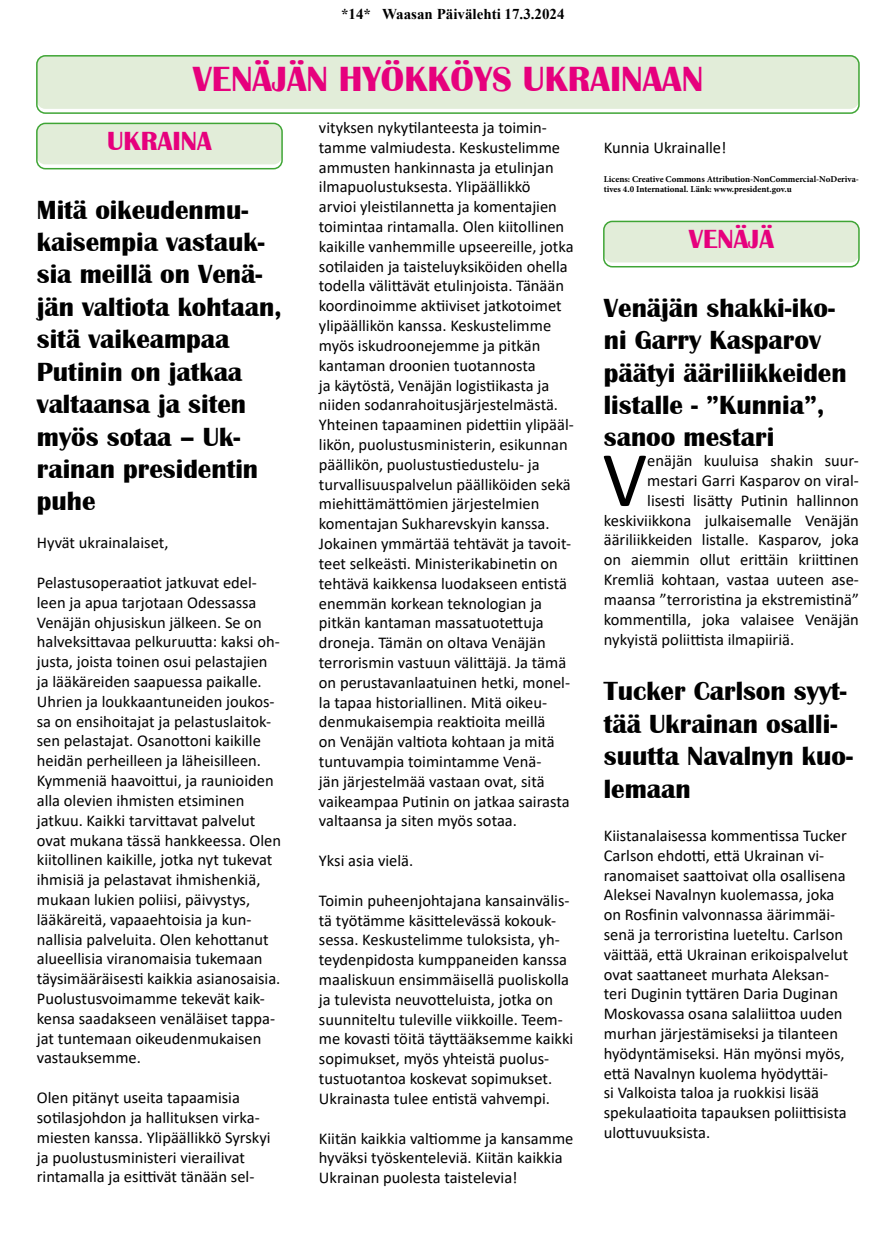
<style>
.page{position:relative;width:893px;height:1234px;background:#fff}
.page>*{position:absolute;margin:0;border:0;box-sizing:border-box;transform-origin:0 0}
.t1{font:78.9px "Calibri";color:#000}
.t2{font:700 36px "Britannic";color:#e6007d}
.t3{font:700 27px/32.4px "Britannic";color:#000}
.t4{font:700 27px "Britannic";color:#e6007d}
.t5{font:16.5px/19.8px "Calibri";color:#000}
.t6{font:700 15px "Times New Roman";color:#000}
.t7{font:700 9px/10.8px "Minion Pro";color:#000}
</style>
<div class="page">
<div style="left:37px;top:56px;width:822px;height:53px;background:#e2edd9;border-radius:9px"></div>
<div style="left:36px;top:55px;width:824px;height:59px;border:2px solid #3fa535;border-radius:9px"></div>
<div style="left:604px;top:221px;width:255px;height:41px;background:#e2edd9;border-radius:9px"></div>
<div style="left:603px;top:221px;width:257px;height:46px;border:2px solid #3fa535;border-radius:9px"></div>
<div style="left:37px;top:123px;width:245px;height:41px;background:#e2edd9;border-radius:9px"></div>
<div style="left:36px;top:123px;width:247px;height:46px;border:2px solid #3fa535;border-radius:9px"></div>
<p class="t6" style="left:341px;top:3px;width:225px">*14* Waasan Päivälehti 17.3.2024</p>
<h2 class="t2" style="left:193px;top:58px;width:512px">VENÄJÄN HYÖKKÖYS UKRAINAAN</h2>
<h3 class="t4" style="left:107px;top:126px;width:106px">UKRAINA</h3>
<h3 class="t3" style="left:37px;top:194px;width:247px">Mitä oikeudenmu&shy;kaisempia vastauk&shy;sia meillä on Venä&shy;jän valtiota kohtaan, sitä vaikeampaa<br>Putinin on jatkaa valtaansa ja siten myös sotaa – Uk&shy;rainan presidentin puhe</h3>
<p class="t5" style="left:37px;top:532px;width:133px">Hyvät ukrainalaiset,</p>
<p class="t5" style="left:37px;top:572px;width:246px">Pelastusoperaatiot jatkuvat edel&shy;leen ja apua tarjotaan Odessassa Venäjän ohjusiskun jälkeen. Se on halveksittavaa pelkuruutta: kaksi oh&shy;justa, joista toinen osui pelastajien ja lääkäreiden saapuessa paikalle.<br>Uhrien ja loukkaantuneiden joukos&shy;sa on ensihoitajat ja pelastuslaitok&shy;sen pelastajat. Osanottoni kaikille heidän perheilleen ja läheisilleen.<br>Kymmeniä haavoittui, ja raunioiden alla olevien ihmisten etsiminen jatkuu. Kaikki tarvittavat palvelut ovat mukana tässä hankkeessa. Olen kiitollinen kaikille, jotka nyt tukevat ihmisiä ja pelastavat ihmishenkiä, mukaan lukien poliisi, päivystys, lääkäreitä, vapaaehtoisia ja kun&shy;nallisia palveluita. Olen kehottanut alueellisia viranomaisia tukemaan täysimääräisesti kaikkia asianosaisia.<br>Puolustusvoimamme tekevät kaik&shy;kensa saadakseen venäläiset tappa&shy;jat tuntemaan oikeudenmukaisen vastauksemme.</p>
<p class="t5" style="left:37px;top:1086px;width:235px">Olen pitänyt useita tapaamisia sotilasjohdon ja hallituksen virka&shy;miesten kanssa. Ylipäällikkö Syrskyi ja puolustusministeri vierailivat rintamalla ja esittivät tänään sel-</p>
<p class="t5" style="left:319px;top:117px;width:257px">vityksen nykytilanteesta ja toimin&shy;tamme valmiudesta. Keskustelimme ammusten hankinnasta ja etulinjan ilmapuolustuksesta. Ylipäällikkö<br>arvioi yleistilannetta ja komentajien toimintaa rintamalla. Olen kiitollinen kaikille vanhemmille upseereille, jotka sotilaiden ja taisteluyksiköiden ohella todella välittävät etulinjoista. Tänään koordinoimme aktiiviset jatkotoimet ylipäällikön kanssa. Keskustelimme myös iskudroonejemme ja pitkän kantaman droonien tuotannosta<br>ja käytöstä, Venäjän logistiikasta ja niiden sodanrahoitusjärjestelmästä.<br>Yhteinen tapaaminen pidettiin ylipääl&shy;likön, puolustusministerin, esikunnan päällikön, puolustustiedustelu- ja turvallisuuspalvelun päälliköiden sekä miehittämättömien järjestelmien komentajan Sukharevskyin kanssa.<br>Jokainen ymmärtää tehtävät ja tavoit&shy;teet selkeästi. Ministerikabinetin on tehtävä kaikkensa luodakseen entistä enemmän korkean teknologian ja pitkän kantaman massatuotettuja droneja. Tämän on oltava Venäjän terrorismin vastuun välittäjä. Ja tämä on perustavanlaatuinen hetki, monel&shy;la tapaa historiallinen. Mitä oikeu&shy;denmukaisempia reaktioita meillä<br>on Venäjän valtiota kohtaan ja mitä tuntuvampia toimintamme Venä-<br>jän järjestelmää vastaan ovat, sitä vaikeampaa Putinin on jatkaa sairasta valtaansa ja siten myös sotaa.</p>
<p class="t5" style="left:319px;top:850px;width:96px">Yksi asia vielä.</p>
<p class="t5" style="left:319px;top:889px;width:256px">Toimin puheenjohtajana kansainvälis&shy;tä työtämme käsittelevässä kokouk&shy;sessa. Keskustelimme tuloksista, yh&shy;teydenpidosta kumppaneiden kanssa maaliskuun ensimmäisellä puoliskolla ja tulevista neuvotteluista, jotka on suunniteltu tuleville viikkoille. Teem&shy;me kovasti töitä täyttääksemme kaikki sopimukset, myös yhteistä puolus&shy;tustuotantoa koskevat sopimukset.<br>Ukrainasta tulee entistä vahvempi.</p>
<p class="t5" style="left:319px;top:1127px;width:256px">Kiitän kaikkia valtiomme ja kansamme hyväksi työskenteleviä. Kiitän kaikkia<br>Ukrainan puolesta taistelevia!</p>
<p class="t5" style="left:604px;top:137px;width:124px">Kunnia Ukrainalle!</p>
<p class="t7" style="left:604px;top:173px;width:257px">Licens: Creative Commons Attribution-NonCommercial-NoDeriva&shy;tives 4.0 International. Länk: www.president.gov.u</p>
<h3 class="t4" style="left:689px;top:224px;width:87px">VENÄJÄ</h3>
<h3 class="t3" style="left:604px;top:292px;width:244px">Venäjän shakki-iko&shy;ni Garry Kasparov päätyi ääriliikkeiden listalle - ”Kunnia”, sanoo mestari</h3>
<h1 class="t1" style="left:602px;top:424px;width:46px">V</h1>
<p class="t5" style="left:647px;top:450px;width:213px">enäjän kuuluisa shakin suur-</p>
<p class="t5" style="left:647px;top:470px;width:213px">mestari Garri Kasparov on viral-</p>
<p class="t5" style="left:647px;top:490px;width:213px">lisesti lisätty Putinin hallinnon</p>
<p class="t5" style="left:604px;top:509px;width:257px">keskiviikkona julkaisemalle Venäjän</p>
<p class="t5" style="left:604px;top:529px;width:257px">ääriliikkeiden listalle. Kasparov, joka</p>
<p class="t5" style="left:604px;top:549px;width:257px">on aiemmin ollut erittäin kriittinen</p>
<p class="t5" style="left:604px;top:569px;width:257px">Kremliä kohtaan, vastaa uuteen ase-</p>
<p class="t5" style="left:604px;top:589px;width:257px">maansa ”terroristina ja ekstremistinä”</p>
<p class="t5" style="left:604px;top:608px;width:257px">kommentilla, joka valaisee Venäjän</p>
<p class="t5" style="left:604px;top:628px;width:192px">nykyistä poliittista ilmapiiriä.</p>
<h3 class="t3" style="left:604px;top:675px;width:251px">Tucker Carlson syyt&shy;tää Ukrainan osalli&shy;suutta Navalnyn kuo&shy;lemaan</h3>
<p class="t5" style="left:604px;top:824px;width:246px">Kiistanalaisessa kommentissa Tucker Carlson ehdotti, että Ukrainan vi&shy;ranomaiset saattoivat olla osallisena Aleksei Navalnyn kuolemassa, joka on Rosfinin valvonnassa äärimmäi&shy;senä ja terroristina lueteltu. Carlson väittää, että Ukrainan erikoispalvelut ovat saattaneet murhata Aleksan&shy;teri Duginin tyttären Daria Duginan Moskovassa osana salaliittoa uuden murhan järjestämiseksi ja tilanteen hyödyntämiseksi. Hän myönsi myös, että Navalnyn kuolema hyödyttäi-<br>si Valkoista taloa ja ruokkisi lisää spekulaatioita tapauksen poliittisista ulottuvuuksista.</p>
</div>
